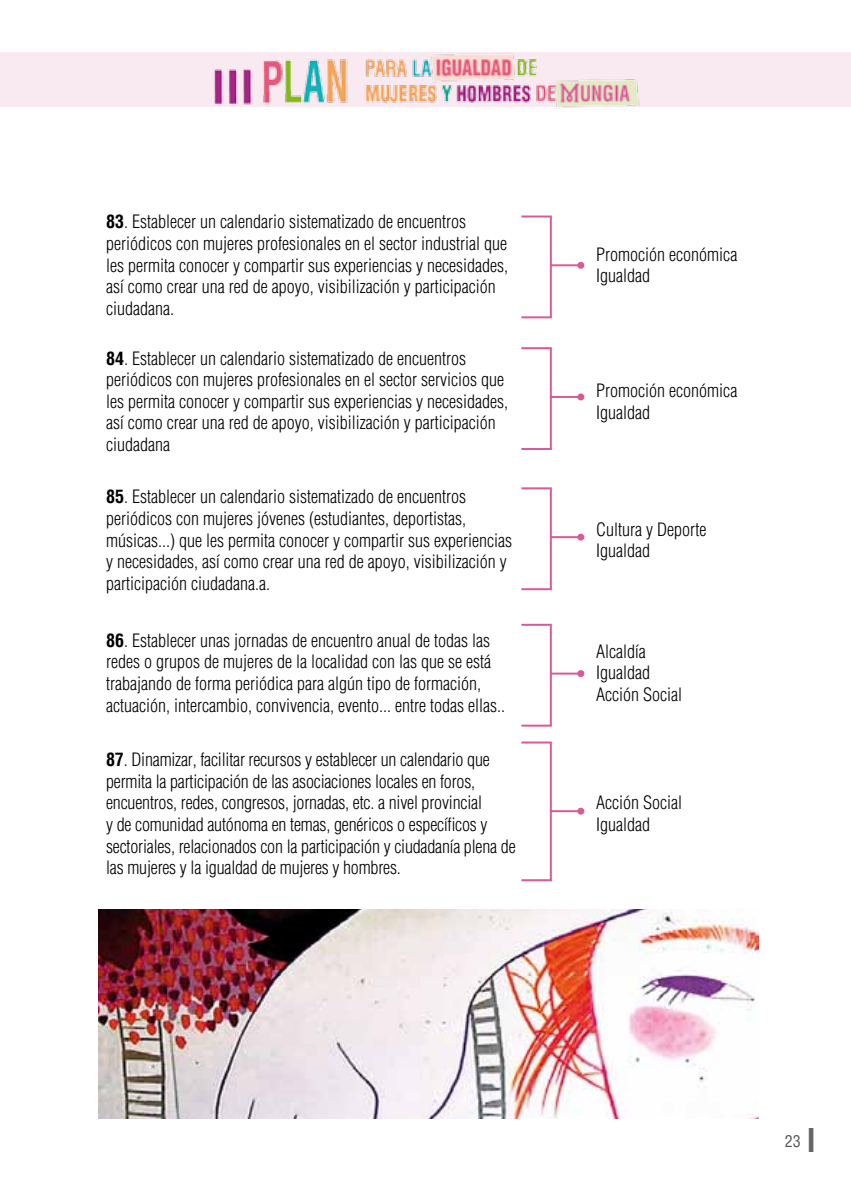
<style>
.page{position:relative;width:851px;height:1191px;background:#fff}
.page>*{position:absolute;margin:0;border:0;box-sizing:border-box;transform-origin:0 0}
.t1{font:700 condensed 32px "Helvetica LT Std";color:#646567}
.t2{font:300 condensed 18px/21.6px "Helvetica LT Std";color:#000}
.t3{font:condensed 16px "Helvetica LT Std";color:#58585a}
.s1{font-weight:700}
</style>
<div class="page">
<img style="left:0;top:52px;width:850px;height:57px">
<hr style="left:521px;top:316px;width:30px;height:2px;background:#db5998">
<hr style="left:521px;top:215px;width:30px;height:2px;background:#db5998">
<hr style="left:550px;top:264px;width:30px;height:2px;background:#db5998">
<hr style="left:549px;top:217px;width:2px;height:100px;background:#db5998">
<div style="left:577px;top:262px;width:7px;height:7px;background:#db5998;border-radius:50%"></div>
<hr style="left:521px;top:448px;width:30px;height:2px;background:#db5998">
<hr style="left:521px;top:347px;width:30px;height:2px;background:#db5998">
<hr style="left:550px;top:396px;width:30px;height:2px;background:#db5998">
<hr style="left:549px;top:349px;width:2px;height:100px;background:#db5998">
<div style="left:577px;top:393px;width:7px;height:7px;background:#db5998;border-radius:50%"></div>
<hr style="left:521px;top:588px;width:30px;height:2px;background:#db5998">
<hr style="left:521px;top:487px;width:30px;height:2px;background:#db5998">
<hr style="left:550px;top:536px;width:30px;height:2px;background:#db5998">
<hr style="left:549px;top:489px;width:2px;height:100px;background:#db5998">
<div style="left:577px;top:533px;width:7px;height:7px;background:#db5998;border-radius:50%"></div>
<hr style="left:521px;top:724px;width:30px;height:2px;background:#db5998">
<hr style="left:521px;top:624px;width:30px;height:2px;background:#db5998">
<hr style="left:550px;top:672px;width:30px;height:2px;background:#db5998">
<hr style="left:549px;top:625px;width:2px;height:100px;background:#db5998">
<div style="left:577px;top:670px;width:7px;height:7px;background:#db5998;border-radius:50%"></div>
<hr style="left:521px;top:741px;width:30px;height:2px;background:#db5998">
<hr style="left:550px;top:810px;width:30px;height:2px;background:#db5998">
<hr style="left:521px;top:879px;width:30px;height:2px;background:#db5998">
<hr style="left:549px;top:743px;width:2px;height:138px;background:#db5998">
<div style="left:577px;top:807px;width:7px;height:7px;background:#db5998;border-radius:50%"></div>
<img style="left:98px;top:909px;width:660px;height:210px">
<p class="t2" style="left:106px;top:211px;width:403px"><span class="s1">83</span>. Establecer un calendario sistematizado de encuentros periódicos con mujeres profesionales en el sector industrial que les permita conocer y compartir sus experiencias y necesidades, así como crear una red de apoyo, visibilización y participación ciudadana.</p>
<p class="t2" style="left:106px;top:347px;width:403px"><span class="s1">84</span>. Establecer un calendario sistematizado de encuentros periódicos con mujeres profesionales en el sector servicios que les permita conocer y compartir sus experiencias y necesidades, así como crear una red de apoyo, visibilización y participación ciudadana</p>
<p class="t2" style="left:106px;top:486px;width:407px"><span class="s1">85</span>. Establecer un calendario sistematizado de encuentros periódicos con mujeres jóvenes (estudiantes, deportistas, músicas...) que les permita conocer y compartir sus experiencias y necesidades, así como crear una red de apoyo, visibilización y participación ciudadana.a.</p>
<p class="t2" style="left:596px;top:243px;width:142px">Promoción económica<br>Igualdad</p>
<p class="t2" style="left:596px;top:379px;width:142px">Promoción económica<br>Igualdad</p>
<p class="t2" style="left:596px;top:518px;width:111px">Cultura y Deporte<br>Igualdad</p>
<p class="t2" style="left:106px;top:629px;width:400px"><span class="s1">86</span>. Establecer unas jornadas de encuentro anual de todas las redes o grupos de mujeres de la localidad con las que se está trabajando de forma periódica para algún tipo de formación, actuación, intercambio, convivencia, evento... entre todas ellas..</p>
<p class="t2" style="left:596px;top:640px;width:87px">Alcaldía<br>Igualdad<br>Acción Social</p>
<p class="t2" style="left:106px;top:748px;width:411px"><span class="s1">87</span>. Dinamizar, facilitar recursos y establecer un calendario que permita la participación de las asociaciones locales en foros, encuentros, redes, congresos, jornadas, etc. a nivel provincial<br>y de comunidad autónoma en temas, genéricos o específicos y sectoriales, relacionados con la participación y ciudadanía plena de las mujeres y la igualdad de mujeres y hombres.</p>
<p class="t2" style="left:596px;top:792px;width:87px">Acción Social<br>Igualdad</p>
<p class="t3" style="left:784px;top:1131px;width:17px">23</p>
<h1 class="t1" style="left:806px;top:1120px;width:10px">I</h1>
</div>
